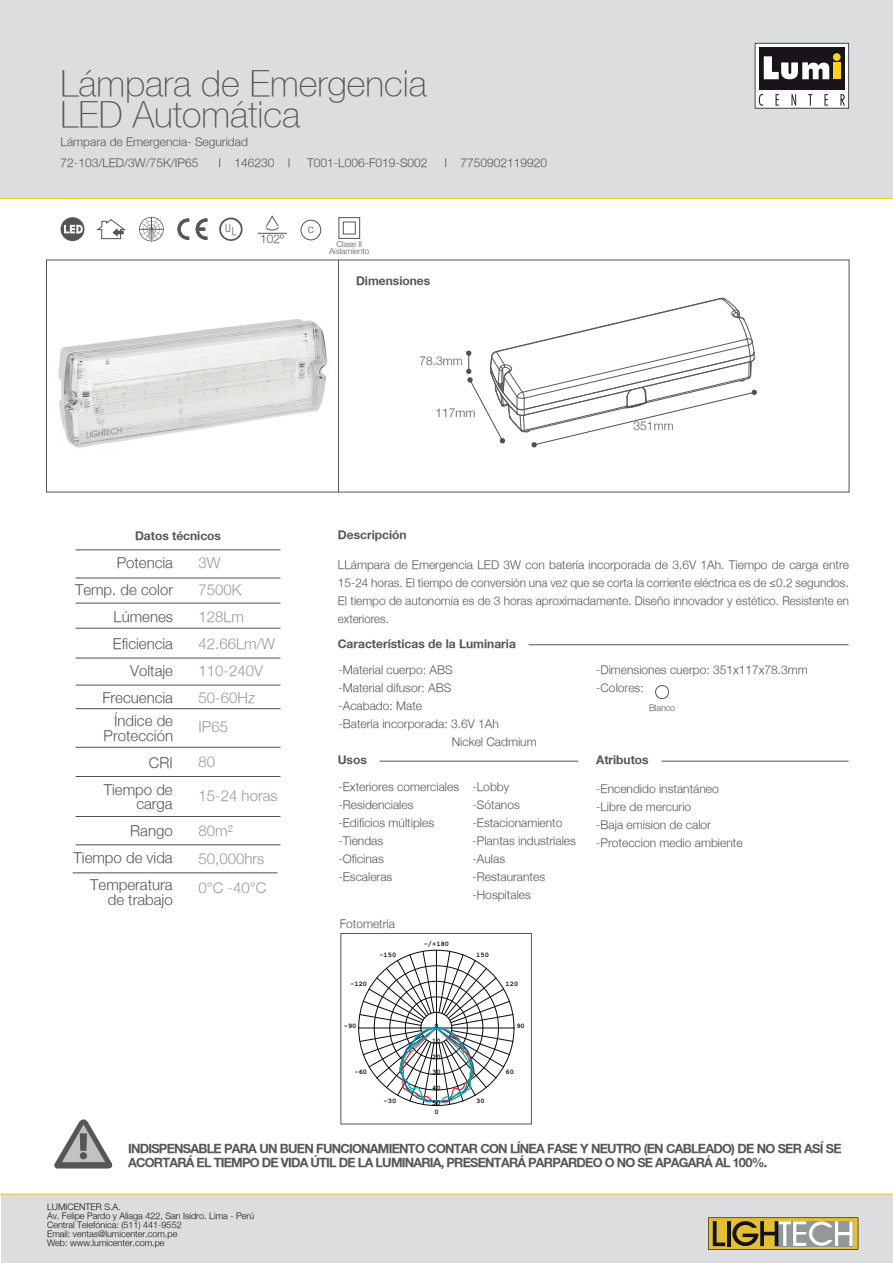
<style>
.page{position:relative;width:893px;height:1263px;background:#fff}
.page>*{position:absolute;margin:0;border:0;box-sizing:border-box;transform-origin:0 0}
.t1{font:100 36px/31.5px "Helvetica Neue";color:#565659}
.t2{font:300 15px/27px "Helvetica Neue";color:#545657;text-align:right}
.t3{font:300 15px/27px "Helvetica Neue";color:#969b9b}
.t4{font:700 12.75px/13.5px "Helvetica Neue";letter-spacing:-.06em;color:#545657}
.t5{font:300 12px/18px "Helvetica Neue";color:#545657}
.t6{font:700 12px "Helvetica Neue";color:#545657}
.t7{font:300 12px "Helvetica Neue";color:#525555}
.t8{font:300 12px "Helvetica Neue";color:#565659}
.t9{font:300 12px "Helvetica Neue";color:#535557}
.t10{font:300 9px/9px "Helvetica Neue";color:#151216}
.t11{font:300 9px "Helvetica Neue";letter-spacing:-.015em;color:#545657}
.t12{font:300 8.25px/7.5px "Helvetica Neue";color:#565659;text-align:center}
.t13{font:700 7.05px "Courier New";color:#0b090c}
.s1{font-family:"Myriad Pro";font-weight:400}
</style>
<div class="page">
<div style="left:0;top:0;width:893px;height:198px;background:#dcdddf"></div>
<hr style="left:0;top:198px;width:893px;height:1px;background:#fdd219">
<hr style="left:380px;top:761px;width:198px;height:1px;background:#555558">
<hr style="left:662px;top:761px;width:187px;height:1px;background:#555558">
<hr style="left:529px;top:644px;width:320px;height:1px;background:#555558">
<div style="left:655px;top:685px;width:14px;height:14px;border:1px solid #555558;border-radius:50%"></div>
<svg style="left:61px;top:217px;width:23px;height:24px"></svg>
<svg style="left:64px;top:225px;width:18px;height:8px"></svg>
<svg style="left:96px;top:219px;width:29px;height:20px"></svg>
<hr style="left:338px;top:260px;width:1px;height:232px;background:#555558">
<div style="left:301px;top:220px;width:20px;height:20px;border:1px solid #555558;border-radius:50%"></div>
<svg style="left:258px;top:215px;width:28px;height:19px"></svg>
<hr style="left:76px;top:578px;width:204px;height:1px;background:#505052">
<hr style="left:76px;top:603px;width:204px;height:1px;background:#505052">
<hr style="left:76px;top:550px;width:204px;height:1px;background:#505052">
<hr style="left:76px;top:628px;width:204px;height:1px;background:#505052">
<hr style="left:76px;top:658px;width:204px;height:1px;background:#505052">
<hr style="left:76px;top:685px;width:204px;height:1px;background:#505052">
<hr style="left:76px;top:708px;width:204px;height:1px;background:#505052">
<hr style="left:76px;top:747px;width:204px;height:1px;background:#505052">
<hr style="left:76px;top:776px;width:204px;height:1px;background:#505052">
<hr style="left:76px;top:816px;width:204px;height:1px;background:#505052">
<div style="left:338px;top:217px;width:22px;height:22px;border:1px solid #555558"></div>
<div style="left:343px;top:222px;width:13px;height:12px;border:1px solid #555558"></div>
<svg style="left:139px;top:217px;width:25px;height:25px"></svg>
<div style="left:340px;top:933px;width:192px;height:191px;border:1px solid #565659"></div>
<hr style="left:76px;top:844px;width:204px;height:1px;background:#505052">
<hr style="left:73px;top:872px;width:205px;height:1px;background:#505052">
<img style="left:58px;top:319px;width:270px;height:129px">
<svg style="left:466px;top:42px;width:383px;height:406px"></svg>
<svg style="left:219px;top:218px;width:24px;height:23px"></svg>
<svg style="left:177px;top:218px;width:30px;height:22px"></svg>
<div style="left:1px;top:1194px;width:892px;height:69px;background:#dcdddf"></div>
<hr style="left:1px;top:1194px;width:892px;height:1px;background:#e2bf35">
<svg style="left:708px;top:1217px;width:150px;height:33px;background:#a99b64"></svg>
<svg style="left:54px;top:1119px;width:59px;height:50px"></svg>
<div style="left:80px;top:1152px;width:7px;height:7px;background:#545657;border-radius:50%"></div>
<svg style="left:358px;top:949px;width:157px;height:157px"></svg>
<h1 class="t1" style="left:61px;top:68px;width:368px">Lámpara de Emergencia<br>LED Automática</h1>
<p class="t8" style="left:61px;top:134px;width:189px">Lámpara de Emergencia- Seguridad</p>
<p class="t7" style="left:61px;top:155px;width:139px">72-103/LED/3W/75K/IP65</p>
<p class="t7" style="left:218px;top:155px;width:74px">I 146230 I</p>
<p class="t7" style="left:307px;top:155px;width:122px">T001-L006-F019-S002</p>
<p class="t7" style="left:444px;top:155px;width:104px">I 7750902119920</p>
<p class="t8" style="left:260px;top:232px;width:26px">102º</p>
<p class="t8" style="left:308px;top:221px;width:8px">c</p>
<p class="t12" style="left:329px;top:240px;width:42px">Clase II<br>Aislamiento</p>
<p class="t6" style="left:356px;top:273px;width:76px">Dimensiones</p>
<p class="t5" style="left:419px;top:351px;width:45px">78.3mm</p>
<p class="t5" style="left:436px;top:403px;width:42px">117mm</p>
<p class="t5" style="left:634px;top:417px;width:42px">351mm</p>
<p class="t6" style="left:135px;top:528px;width:87px">Datos técnicos</p>
<p class="t2" style="left:75px;top:549px;width:100px">Potencia<br>Temp. de color<br>Lúmenes<br>Eficiencia<br>Voltaje<br>Frecuencia</p>
<p class="t3" style="left:199px;top:549px;width:78px">3W<br>7500K<br>128Lm<br>42.66Lm/W<br>110-240V<br>50-60Hz</p>
<p class="t2" style="left:104px;top:713px;width:71px;line-height:15px">Índice de<br>Protección</p>
<p class="t3" style="left:199px;top:713px;width:31px">IP65</p>
<p class="t2" style="left:104px;top:749px;width:70px">CRI<br>Tiempo de</p>
<p class="t2" style="left:74px;top:790px;width:101px">carga<br>Rango<br>Tiempo de vida<br>Temperatura</p>
<p class="t2" style="left:108px;top:886px;width:67px">de trabajo</p>
<p class="t3" style="left:199px;top:747px;width:18px">80</p>
<p class="t3" style="left:199px;top:782px;width:81px">15-24 horas</p>
<p class="t3" style="left:199px;top:816px;width:69px;line-height:28.5px">80m²<br>50,000hrs<br>0°C -40°C</p>
<p class="t6" style="left:338px;top:528px;width:70px">Descripción</p>
<p class="t5" style="left:338px;top:555px;width:513px;text-align:justify">LLámpara de Emergencia LED 3W con batería incorporada de 3.6V 1Ah. Tiempo de carga entre 15-24 horas. El tiempo de conversión una vez que se corta la corriente eléctrica es de <span class="s1">≤</span>0.2 segundos.<br>El tiempo de autonomía es de 3 horas aproximadamente. Diseño innovador y estético. Resistente en exteriores.</p>
<p class="t6" style="left:338px;top:636px;width:180px">Características de la Luminaria</p>
<p class="t5" style="left:338px;top:661px;width:116px">-Material cuerpo: ABS</p>
<p class="t5" style="left:338px;top:679px;width:114px">-Material difusor: ABS</p>
<p class="t5" style="left:338px;top:697px;width:85px">-Acabado: Mate</p>
<p class="t5" style="left:338px;top:715px;width:162px">-Batería incorporada: 3.6V 1Ah</p>
<p class="t5" style="left:452px;top:733px;width:86px">Nickel Cadmium</p>
<p class="t5" style="left:596px;top:661px;width:213px">-Dimensiones cuerpo: 351x117x78.3mm -Colores:</p>
<p class="t11" style="left:649px;top:702px;width:28px">Blanco</p>
<p class="t6" style="left:338px;top:753px;width:31px">Usos</p>
<p class="t6" style="left:596px;top:753px;width:54px">Atributos</p>
<p class="t5" style="left:596px;top:779px;width:148px">-Encendido instantáneo -Libre de mercurio<br>-Baja emision de calor -Proteccion medio ambiente</p>
<p class="t5" style="left:338px;top:777px;width:122px">-Exteriores comerciales -Residenciales -Edificios múltiples -Tiendas<br>-Oficinas<br>-Escaleras</p>
<p class="t5" style="left:472px;top:777px;width:105px">-Lobby<br>-Sótanos -Estacionamiento -Plantas industriales -Aulas -Restaurantes -Hospitales</p>
<p class="t9" style="left:340px;top:916px;width:57px">Fotometría</p>
<p class="t13" style="left:424px;top:939px;width:27px">-/+180</p>
<p class="t13" style="left:379px;top:950px;width:18px">-150</p>
<p class="t13" style="left:476px;top:950px;width:14px">150</p>
<p class="t13" style="left:350px;top:979px;width:18px">-120</p>
<p class="t13" style="left:344px;top:1021px;width:14px">-90</p>
<p class="t13" style="left:354px;top:1067px;width:14px">-60</p>
<p class="t13" style="left:384px;top:1096px;width:14px">-30</p>
<p class="t13" style="left:434px;top:1021px;width:6px">0</p>
<p class="t13" style="left:432px;top:1036px;width:10px">10</p>
<p class="t13" style="left:432px;top:1052px;width:10px">20</p>
<p class="t13" style="left:432px;top:1068px;width:10px">30</p>
<p class="t13" style="left:432px;top:1083px;width:10px">40</p>
<p class="t13" style="left:432px;top:1099px;width:10px">50</p>
<p class="t13" style="left:476px;top:1096px;width:10px">30</p>
<p class="t13" style="left:505px;top:979px;width:14px">120</p>
<p class="t13" style="left:516px;top:1021px;width:10px">90</p>
<p class="t13" style="left:505px;top:1067px;width:10px">60</p>
<p class="t13" style="left:434px;top:1107px;width:6px">0</p>
<p class="t4" style="left:128px;top:1141px;width:715px">INDISPENSABLE PARA UN BUEN FUNCIONAMIENTO CONTAR CON LÍNEA FASE Y NEUTRO (EN CABLEADO) DE NO SER ASÍ SE<br>ACORTARÁ EL TIEMPO DE VIDA ÚTIL DE LA LUMINARIA, PRESENTARÁ PARPARDEO O NO SE APAGARÁ AL 100%.</p>
<p class="t10" style="left:47px;top:1202px;width:209px">LUMICENTER S.A.<br>Av. Felipe Pardo y Aliaga 422, San Isidro. Lima - Perú Central Telefónica: (511) 441-9552<br>Email: ventas@lumicenter.com.pe<br>Web: www.lumicenter.com.pe</p>
</div>
